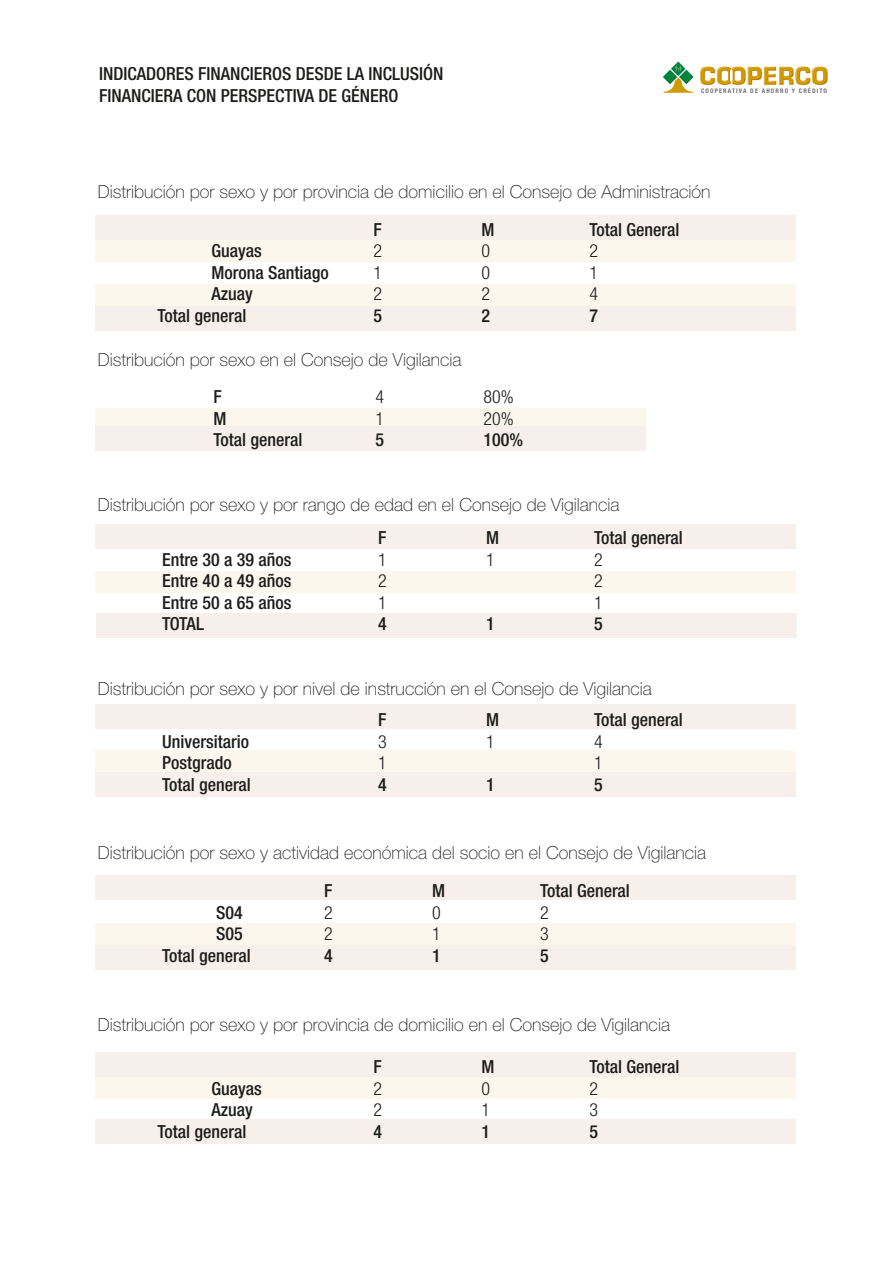
<style>
.page{position:relative;width:893px;height:1263px;background:#fff}
.page>*{position:absolute;margin:0;border:0;box-sizing:border-box;transform-origin:0 0}
.t1{font:100 18px "Helvetica Neue LT Std";color:#1d1d1c}
.t2{font:500 condensed 18px "Helvetica Neue LT Std";color:#1d1d1c}
.t3{font:500 condensed 18px/21.6px "Helvetica Neue LT Std";color:#1d1d1b}
.t4{font:300 condensed 18px "Helvetica Neue LT Std";color:#1d1d1c}
.t5{font:700 condensed 6.3px "Helvetica Neue LT Std";letter-spacing:.18em;color:#706f6f}
</style>
<div class="page">
<svg style="left:700px;top:67px;width:128px;height:18px"></svg>
<svg style="left:663px;top:61px;width:30px;height:32px"></svg>
<div style="left:96px;top:923px;width:700px;height:22px;background:#fbf7ed"></div>
<div style="left:96px;top:945px;width:700px;height:25px;background:#f7efec"></div>
<div style="left:96px;top:875px;width:700px;height:25px;background:#f7efec"></div>
<div style="left:96px;top:240px;width:700px;height:22px;background:#fbf7ed"></div>
<div style="left:96px;top:284px;width:700px;height:22px;background:#fbf7ed"></div>
<div style="left:96px;top:306px;width:700px;height:25px;background:#f7efec"></div>
<div style="left:96px;top:215px;width:700px;height:25px;background:#f7efec"></div>
<div style="left:96px;top:1077px;width:700px;height:22px;background:#fbf7ed"></div>
<div style="left:96px;top:1119px;width:700px;height:24px;background:#f7efec"></div>
<div style="left:96px;top:1052px;width:700px;height:25px;background:#f7efec"></div>
<div style="left:96px;top:408px;width:550px;height:22px;background:#fbf7ed"></div>
<div style="left:96px;top:426px;width:550px;height:25px;background:#f7efec"></div>
<div style="left:96px;top:571px;width:700px;height:21px;background:#fbf7ed"></div>
<div style="left:96px;top:613px;width:700px;height:24px;background:#f7efec"></div>
<div style="left:96px;top:524px;width:700px;height:25px;background:#f7efec"></div>
<div style="left:96px;top:750px;width:700px;height:22px;background:#fbf7ed"></div>
<div style="left:96px;top:772px;width:700px;height:25px;background:#f7efec"></div>
<div style="left:96px;top:704px;width:700px;height:25px;background:#f7efec"></div>
<p class="t3" style="left:99px;top:63px;width:346px">INDICADORES FINANCIEROS DESDE LA INCLUSIÓN<br>FINANCIERA CON PERSPECTIVA DE GÉNERO</p>
<p class="t5" style="left:701px;top:87px;width:127px">COOPERATIVA DE AHORRO Y CRÉDITO</p>
<p class="t1" style="left:98px;top:181px;width:614px">Distribución por sexo y por provincia de domicilio en el Consejo de Administración</p>
<p class="t2" style="left:374px;top:218px;width:10px">F</p>
<p class="t2" style="left:482px;top:218px;width:14px">M</p>
<p class="t2" style="left:590px;top:218px;width:91px">Total General</p>
<p class="t2" style="left:212px;top:240px;width:52px">Guayas</p>
<p class="t4" style="left:374px;top:240px;width:10px">2</p>
<p class="t4" style="left:482px;top:240px;width:10px">0</p>
<p class="t4" style="left:590px;top:240px;width:10px">2</p>
<p class="t2" style="left:212px;top:262px;width:119px">Morona Santiago</p>
<p class="t4" style="left:374px;top:262px;width:10px">1</p>
<p class="t4" style="left:482px;top:262px;width:10px">0</p>
<p class="t4" style="left:590px;top:262px;width:10px">1</p>
<p class="t2" style="left:212px;top:283px;width:43px">Azuay</p>
<p class="t4" style="left:374px;top:284px;width:10px">2</p>
<p class="t4" style="left:482px;top:284px;width:10px">2</p>
<p class="t4" style="left:590px;top:284px;width:10px">4</p>
<p class="t2" style="left:158px;top:305px;width:90px">Total general</p>
<p class="t2" style="left:374px;top:305px;width:10px">5</p>
<p class="t2" style="left:482px;top:305px;width:10px">2</p>
<p class="t2" style="left:590px;top:305px;width:10px">7</p>
<p class="t1" style="left:98px;top:349px;width:365px">Distribución por sexo en el Consejo de Vigilancia</p>
<p class="t2" style="left:213px;top:386px;width:10px">F</p>
<p class="t4" style="left:375px;top:386px;width:10px">4</p>
<p class="t4" style="left:483px;top:386px;width:32px">80%</p>
<p class="t2" style="left:213px;top:408px;width:14px">M</p>
<p class="t4" style="left:375px;top:408px;width:10px">1</p>
<p class="t4" style="left:483px;top:408px;width:32px">20%</p>
<p class="t2" style="left:213px;top:429px;width:90px">Total general</p>
<p class="t2" style="left:375px;top:429px;width:10px">5</p>
<p class="t2" style="left:483px;top:429px;width:41px">100%</p>
<p class="t1" style="left:98px;top:494px;width:523px">Distribución por sexo y por rango de edad en el Consejo de Vigilancia</p>
<p class="t2" style="left:378px;top:527px;width:10px">F</p>
<p class="t2" style="left:486px;top:527px;width:14px">M</p>
<p class="t2" style="left:594px;top:527px;width:90px">Total general</p>
<p class="t2" style="left:162px;top:548px;width:131px">Entre 30 a 39 años</p>
<p class="t4" style="left:378px;top:549px;width:10px">1</p>
<p class="t4" style="left:486px;top:549px;width:10px">1</p>
<p class="t4" style="left:594px;top:549px;width:10px">2</p>
<p class="t2" style="left:162px;top:570px;width:131px">Entre 40 a 49 años</p>
<p class="t4" style="left:378px;top:570px;width:10px">2</p>
<p class="t4" style="left:594px;top:570px;width:10px">2</p>
<p class="t2" style="left:162px;top:592px;width:131px">Entre 50 a 65 años</p>
<p class="t4" style="left:378px;top:592px;width:10px">1</p>
<p class="t4" style="left:594px;top:592px;width:10px">1</p>
<p class="t2" style="left:162px;top:613px;width:43px">TOTAL</p>
<p class="t2" style="left:378px;top:613px;width:10px">4</p>
<p class="t2" style="left:486px;top:613px;width:10px">1</p>
<p class="t2" style="left:594px;top:613px;width:10px">5</p>
<p class="t1" style="left:98px;top:678px;width:556px">Distribución por sexo y por nivel de instrucción en el Consejo de Vigilancia</p>
<p class="t2" style="left:378px;top:709px;width:10px">F</p>
<p class="t2" style="left:486px;top:709px;width:14px">M</p>
<p class="t2" style="left:594px;top:709px;width:90px">Total general</p>
<p class="t2" style="left:162px;top:730px;width:88px">Universitario</p>
<p class="t4" style="left:378px;top:731px;width:10px">3</p>
<p class="t4" style="left:486px;top:731px;width:10px">1</p>
<p class="t4" style="left:594px;top:731px;width:10px">4</p>
<p class="t2" style="left:162px;top:752px;width:71px">Postgrado</p>
<p class="t4" style="left:378px;top:752px;width:10px">1</p>
<p class="t4" style="left:594px;top:752px;width:10px">1</p>
<p class="t2" style="left:162px;top:774px;width:90px">Total general</p>
<p class="t2" style="left:378px;top:774px;width:10px">4</p>
<p class="t2" style="left:486px;top:774px;width:10px">1</p>
<p class="t2" style="left:594px;top:774px;width:10px">5</p>
<p class="t1" style="left:98px;top:842px;width:610px">Distribución por sexo y actividad económica del socio en el Consejo de Vigilancia</p>
<p class="t2" style="left:324px;top:880px;width:10px">F</p>
<p class="t2" style="left:432px;top:880px;width:14px">M</p>
<p class="t2" style="left:540px;top:880px;width:91px">Total General</p>
<p class="t2" style="left:216px;top:901px;width:28px">S04</p>
<p class="t4" style="left:324px;top:902px;width:10px">2</p>
<p class="t4" style="left:432px;top:902px;width:10px">0</p>
<p class="t4" style="left:540px;top:902px;width:10px">2</p>
<p class="t2" style="left:216px;top:923px;width:28px">S05</p>
<p class="t4" style="left:324px;top:923px;width:10px">2</p>
<p class="t4" style="left:432px;top:923px;width:10px">1</p>
<p class="t4" style="left:540px;top:923px;width:10px">3</p>
<p class="t2" style="left:162px;top:945px;width:90px">Total general</p>
<p class="t2" style="left:324px;top:945px;width:10px">4</p>
<p class="t2" style="left:432px;top:945px;width:10px">1</p>
<p class="t2" style="left:540px;top:945px;width:10px">5</p>
<p class="t1" style="left:98px;top:1014px;width:574px">Distribución por sexo y por provincia de domicilio en el Consejo de Vigilancia</p>
<p class="t2" style="left:374px;top:1056px;width:10px">F</p>
<p class="t2" style="left:482px;top:1056px;width:14px">M</p>
<p class="t2" style="left:590px;top:1056px;width:91px">Total General</p>
<p class="t2" style="left:212px;top:1077px;width:52px">Guayas</p>
<p class="t4" style="left:374px;top:1078px;width:10px">2</p>
<p class="t4" style="left:482px;top:1078px;width:10px">0</p>
<p class="t4" style="left:590px;top:1078px;width:10px">2</p>
<p class="t2" style="left:212px;top:1099px;width:43px">Azuay</p>
<p class="t4" style="left:374px;top:1099px;width:10px">2</p>
<p class="t4" style="left:482px;top:1099px;width:10px">1</p>
<p class="t4" style="left:590px;top:1099px;width:10px">3</p>
<p class="t2" style="left:158px;top:1121px;width:90px">Total general</p>
<p class="t2" style="left:374px;top:1121px;width:10px">4</p>
<p class="t2" style="left:482px;top:1121px;width:10px">1</p>
<p class="t2" style="left:590px;top:1121px;width:10px">5</p>
</div>
